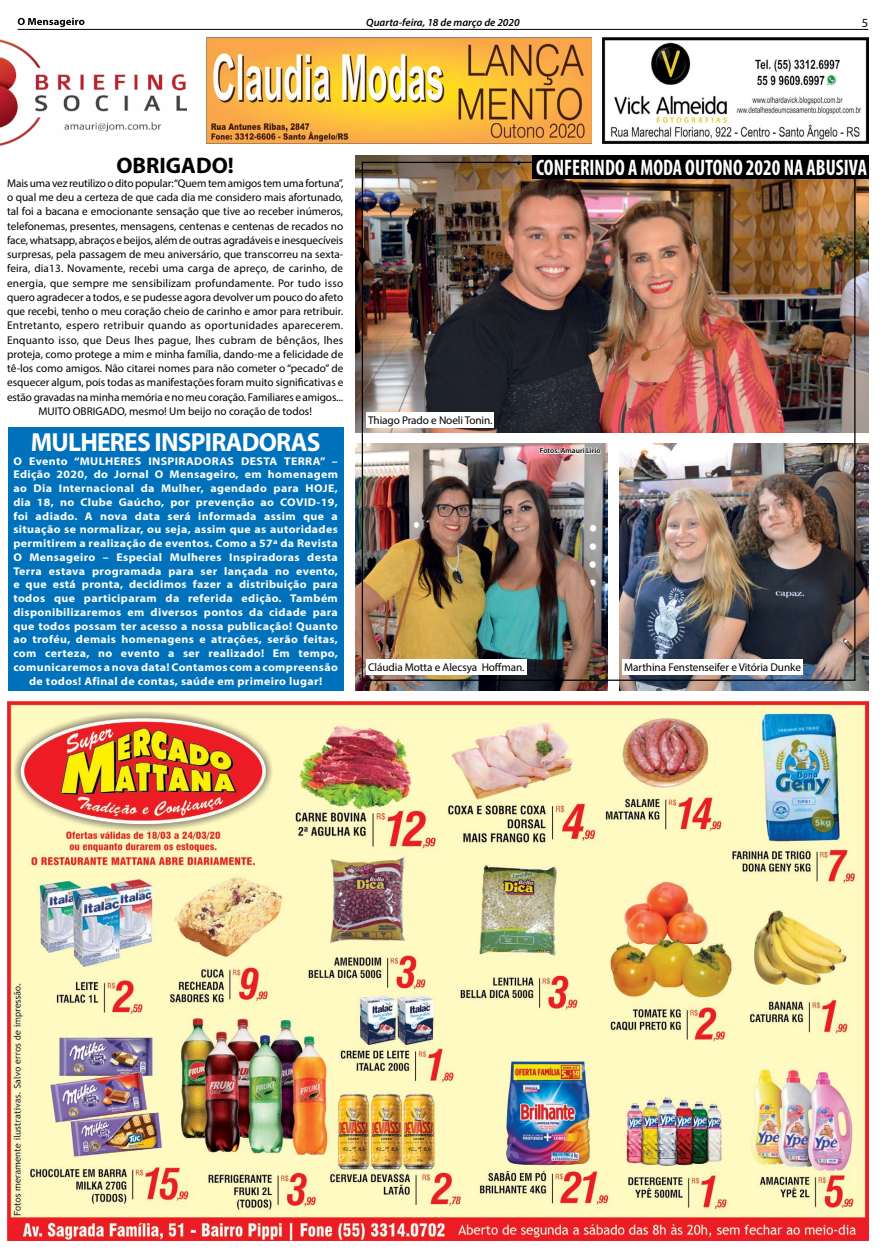
<style>
.page{position:relative;width:886px;height:1258px;background:#fff}
.page>*{position:absolute;margin:0;border:0;box-sizing:border-box;transform-origin:0 0}
.t1{font:700 26.25px "Myriad Pro";letter-spacing:-.03em;color:#fff}
.t2{font:700 condensed 22.5px "Myriad Pro";color:#fff;scale:.9 1}
.t3{font:700 22.5px "Myriad Pro";color:#000}
.t4{font:12.5px "Myriad Pro";color:#000}
.t5{font:11.25px/14.2px "Myriad Pro";color:#000;text-align:center}
.t6{font:700 11.25px/13.8px "Myriad Pro";letter-spacing:.03em;color:#fff;text-align:center;scale:1.06 1}
.t7{font:italic 600 10.75px "Myriad Pro";color:#000}
.t8{font:600 7.5px "Myriad Pro";color:#000}
</style>
<div class="page">
<svg style="left:18px;top:18px;width:66px;height:9px"></svg>
<hr style="left:18px;top:29px;width:850px;height:1px;background:#000">
<img style="left:8px;top:702px;width:860px;height:539px">
<img style="left:207px;top:38px;width:384px;height:106px">
<img style="left:0;top:39px;width:187px;height:107px">
<img style="left:603px;top:38px;width:265px;height:106px">
<div style="left:8px;top:427px;width:335px;height:263px;background:#0072bc"></div>
<img style="left:355px;top:444px;width:252px;height:246px">
<img style="left:355px;top:156px;width:513px;height:276px">
<img style="left:619px;top:444px;width:249px;height:246px">
<div style="left:366px;top:659px;width:161px;height:16px;background:#fff"></div>
<div style="left:622px;top:659px;width:181px;height:16px;background:#fff"></div>
<div style="left:366px;top:412px;width:128px;height:16px;background:#fff"></div>
<svg style="left:539px;top:443px;width:62px;height:16px"></svg>
<div style="left:532px;top:156px;width:336px;height:23px;background:#000"></div>
<p class="t7" style="left:366px;top:15px;width:155px">Quarta-feira, 18 de março de 2020</p>
<p class="t4" style="left:862px;top:15px;width:8px">5</p>
<h2 class="t3" style="left:116px;top:150px;width:119px">OBRIGADO!</h2>
<p class="t5" style="left:7px;top:176px;width:338px">Mais uma vez reutilizo o dito popular: “Quem tem amigos tem uma fortuna”, o qual me deu a certeza de que cada dia me considero mais afortunado, tal foi a bacana e emocionante sensação que tive ao receber inúmeros, telefonemas, presentes, mensagens, centenas e centenas de recados no face, whatsapp, abraços e beijos, além de outras agradáveis e inesquecíveis surpresas, pela passagem de meu aniversário, que transcorreu na sexta&shy;feira, dia13. Novamente, recebi uma carga de apreço, de carinho, de energia, que sempre me sensibilizam profundamente. Por tudo isso quero agradecer a todos, e se pudesse agora devolver um pouco do afeto que recebi, tenho o meu coração cheio de carinho e amor para retribuir.<br>Entretanto, espero retribuir quando as oportunidades aparecerem.<br>Enquanto isso, que Deus lhes pague, lhes cubram de bênçãos, lhes proteja, como protege a mim e minha família, dando-me a felicidade de tê-los como amigos. Não citarei nomes para não cometer o “pecado” de esquecer algum, pois todas as manifestações foram muito significativas e estão gravadas na minha memória e no meu coração. Familiares e amigos...<br>MUITO OBRIGADO, mesmo! Um beijo no coração de todos!</p>
<h1 class="t1" style="left:31px;top:425px;width:291px">MULHERES INSPIRADORAS</h1>
<p class="t6" style="left:13px;top:454px;width:308px">O Evento “MULHERES INSPIRADORAS DESTA TERRA” – Edição 2020, do Jornal O Mensageiro, em homenagem ao Dia Internacional da Mulher, agendado para HOJE, dia 18, no Clube Gaúcho, por prevenção ao COVID-19, foi adiado. A nova data será informada assim que a situação se normalizar, ou seja, assim que as autoridades permitirem a realização de eventos. Como a 57ª da Revista O Mensageiro – Especial Mulheres Inspiradoras desta Terra estava programada para ser lançada no evento, e que está pronta, decidimos fazer a distribuição para todos que participaram da referida edição. Também disponibilizaremos em diversos pontos da cidade para que todos possam ter acesso a nossa publicação! Quanto ao troféu, demais homenagens e atrações, serão feitas, com certeza, no evento a ser realizado! Em tempo, comunicaremos a nova data! Contamos com a compreensão de todos! Afinal de contas, saúde em primeiro lugar!</p>
<h2 class="t2" style="left:536px;top:154px;width:369px">CONFERINDO A MODA OUTONO 2020 NA ABUSIVA</h2>
<p class="t5" style="left:368px;top:413px;width:126px">Thiago Prado e Noeli Tonin.</p>
<p class="t8" style="left:540px;top:446px;width:62px">Fotos: Amauri Lirio</p>
<p class="t5" style="left:368px;top:660px;width:158px">Cláudia Motta e Alecsya Hoffman.</p>
<p class="t5" style="left:624px;top:660px;width:178px">Marthina Fenstenseifer e Vitória Dunke</p>
</div>
